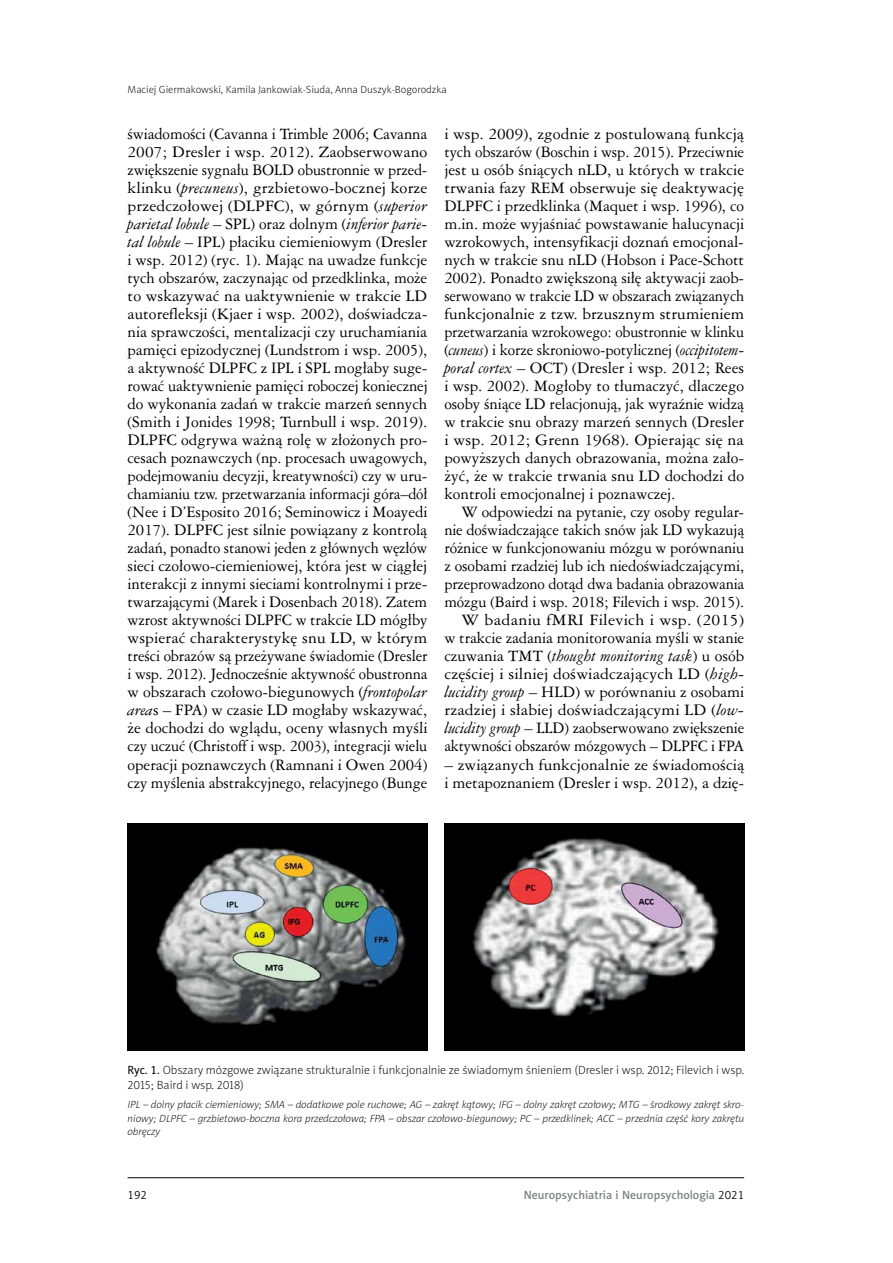
<style>
.page{position:relative;width:893px;height:1263px;background:#fff}
.page>*{position:absolute;margin:0;border:0;box-sizing:border-box;transform-origin:0 0}
.t1{font:15px/18px "Ameri Garmnd PL";letter-spacing:-.005em;color:#000;text-align:justify}
.t2{font:12px/15px "Naomi Sans EFN Thin";color:#000}
.t3{font:12px "Naomi Sans EFN Medium";color:#808285}
.t4{font:12px "Naomi Sans EFN Light";color:#000}
.t5{font:italic 10.5px/13.5px "Naomi Sans EFN Thin";color:#000;text-align:justify}
.t6{font:10.5px "Naomi Sans EFN Thin";color:#000}
.s1{font-style:italic}
.s2{font-family:"Naomi Sans EFN"}
.s3{font-family:"Naomi Sans EFN Light";color:#000}
</style>
<div class="page">
<hr style="left:128px;top:1177px;width:616px;height:1px;background:#000">
<img style="left:128px;top:824px;width:299px;height:226px">
<img style="left:444px;top:824px;width:300px;height:226px">
<p class="t6" style="left:128px;top:83px;width:321px">Maciej Giermakowski, Kamila Jankowiak-Siuda, Anna Duszyk-Bogorodzka</p>
<p class="t1" style="left:128px;top:125px;width:301px">świadomości (Cavanna i Trimble 2006; Cavanna 2007; Dresler i wsp. 2012). Zaobserwowano zwiększenie sygnału BOLD obustronnie w przed&shy;klinku (<span class="s1">precuneus</span>), grzbietowo-bocznej korze przedczołowej (DLPFC), w górnym (<span class="s1">superior parietal lobule</span> – SPL) oraz dolnym (<span class="s1">inferior parie&shy;tal lobule</span> – IPL) płaciku ciemieniowym (Dresler i wsp. 2012) (ryc. 1). Mając na uwadze funkcje tych obszarów, zaczynając od przedklinka, może to wskazywać na uaktywnienie w trakcie LD autorefleksji (Kjaer i wsp. 2002), doświadcza&shy;nia sprawczości, mentalizacji czy uruchamiania pamięci epizodycznej (Lundstrom i wsp. 2005), a aktywność DLPFC z IPL i SPL mogłaby suge&shy;rować uaktywnienie pamięci roboczej koniecznej do wykonania zadań w trakcie marzeń sennych (Smith i Jonides 1998; Turnbull i wsp. 2019).<br>DLPFC odgrywa ważną rolę w złożonych pro&shy;cesach poznawczych (np. procesach uwagowych, podejmowaniu decyzji, kreatywności) czy w uru&shy;chamianiu tzw. przetwarzania informacji góra–dół (Nee i D’Esposito 2016; Seminowicz i Moayedi 2017). DLPFC jest silnie powiązany z kontrolą zadań, ponadto stanowi jeden z głównych węzłów sieci czołowo-ciemieniowej, która jest w ciągłej interakcji z innymi sieciami kontrolnymi i prze&shy;twarzającymi (Marek i Dosenbach 2018). Zatem wzrost aktywności DLPFC w trakcie LD mógłby wspierać charakterystykę snu LD, w którym treści obrazów są przeżywane świadomie (Dresler i wsp. 2012). Jednocześnie aktywność obustronna w obszarach czołowo-biegunowych (<span class="s1">frontopolar area</span>s – FPA) w czasie LD mogłaby wskazywać, że dochodzi do wglądu, oceny własnych myśli czy uczuć (Christoff i wsp. 2003), integracji wielu operacji poznawczych (Ramnani i Owen 2004) czy myślenia abstrakcyjnego, relacyjnego (Bunge</p>
<p class="t1" style="left:444px;top:125px;width:301px">i wsp. 2009), zgodnie z postulowaną funkcją tych obszarów (Boschin i wsp. 2015). Przeciwnie jest u osób śniących nLD, u których w trakcie trwania fazy REM obserwuje się deaktywację DLPFC i przedklinka (Maquet i wsp. 1996), co m.in. może wyjaśniać powstawanie halucynacji wzrokowych, intensyfikacji doznań emocjonal&shy;nych w trakcie snu nLD (Hobson i Pace-Schott 2002). Ponadto zwiększoną siłę aktywacji zaob&shy;serwowano w trakcie LD w obszarach związanych funkcjonalnie z tzw. brzusznym strumieniem przetwarzania wzrokowego: obustronnie w klinku (<span class="s1">cuneus</span>) i korze skroniowo-potylicznej (<span class="s1">occipitotem&shy;poral cortex</span> – OCT) (Dresler i wsp. 2012; Rees i wsp. 2002). Mogłoby to tłumaczyć, dlaczego osoby śniące LD relacjonują, jak wyraźnie widzą w trakcie snu obrazy marzeń sennych (Dresler i wsp. 2012; Grenn 1968). Opierając się na powyższych danych obrazowania, można zało&shy;żyć, że w trakcie trwania snu LD dochodzi do kontroli emocjonalnej i poznawczej.</p>
<p class="t1" style="left:444px;top:503px;width:301px;text-align:right">W odpowiedzi na pytanie, czy osoby regular&shy;nie doświadczające takich snów jak LD wykazują różnice w funkcjonowaniu mózgu w porównaniu z osobami rzadziej lub ich niedoświadczającymi, przeprowadzono dotąd dwa badania obrazowania mózgu (Baird i wsp. 2018; Filevich i wsp. 2015).<br>W badaniu fMRI Filevich i wsp. (2015)<br>w trakcie zadania monitorowania myśli w stanie czuwania TMT (<span class="s1">thought monitoring task</span>) u osób częściej i silniej doświadczających LD (<span class="s1">high&shy;lucidity group</span> – HLD) w porównaniu z osobami rzadziej i słabiej doświadczającymi LD (<span class="s1">low&shy;lucidity group</span> – LLD) zaobserwowano zwiększenie aktywności obszarów mózgowych – DLPFC i FPA</p>
<p class="t1" style="left:444px;top:755px;width:301px">– związanych funkcjonalnie ze świadomością i metapoznaniem (Dresler i wsp. 2012), a dzię-</p>
<p class="t2" style="left:128px;top:1062px;width:618px"><span class="s2">Ryc. 1.</span> Obszary mózgowe związane strukturalnie i funkcjonalnie ze świadomym śnieniem (Dresler i wsp. 2012; Filevich i wsp.<br>2015; Baird i wsp. 2018)</p>
<p class="t5" style="left:128px;top:1098px;width:618px">IPL – dolny płacik ciemieniowy; SMA – dodatkowe pole ruchowe; AG – zakręt kątowy; IFG – dolny zakręt czołowy; MTG – środkowy zakręt skro&shy;niowy; DLPFC – grzbietowo-boczna kora przedczołowa; FPA – obszar czołowo-biegunowy; PC – przedklinek; ACC – przednia część kory zakrętu obręczy</p>
<p class="t4" style="left:128px;top:1188px;width:21px">192</p>
<p class="t3" style="left:524px;top:1188px;width:222px">Neuropsychiatria i Neuropsychologia <span class="s3">2021</span></p>
</div>
